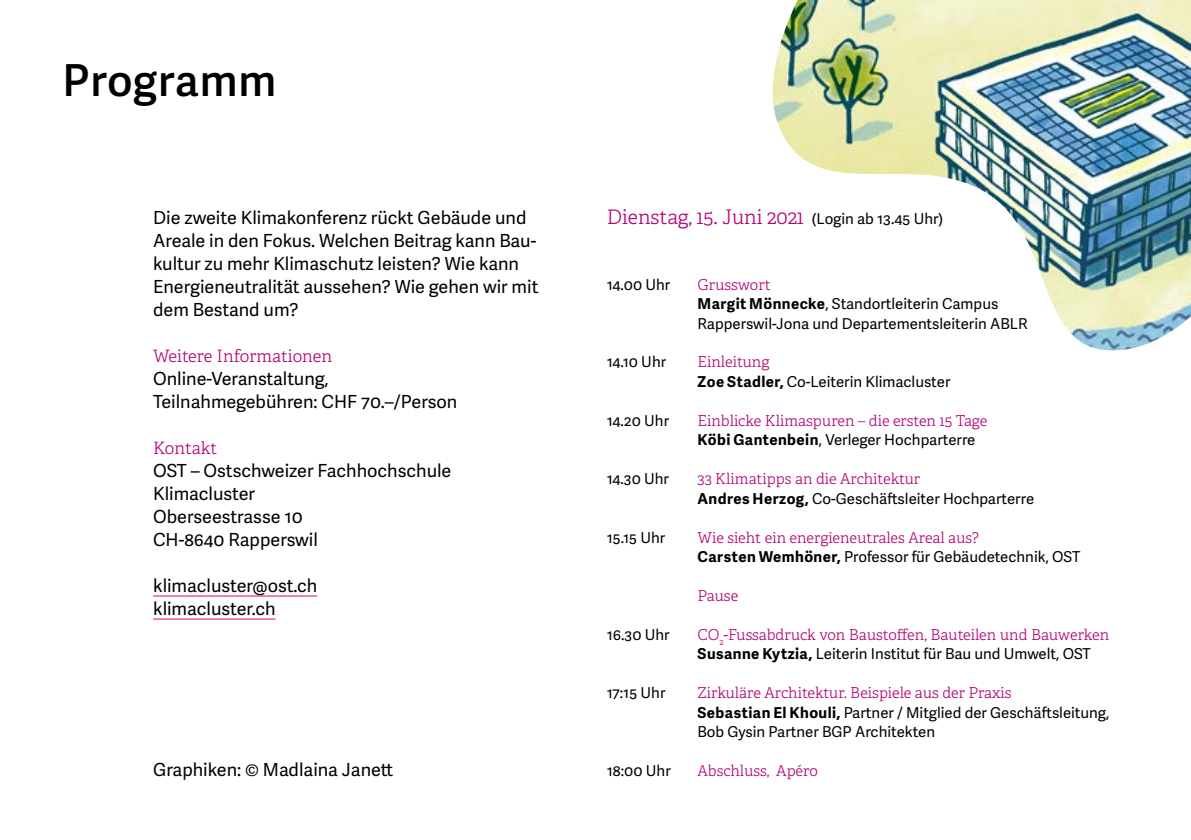
<style>
.page{position:relative;width:1191px;height:840px;background:#fff}
.page>*{position:absolute;margin:0;border:0;box-sizing:border-box;transform-origin:0 0}
.t1{font:600 44px "Adelle Sans";letter-spacing:.02em;color:#000}
.t2{font:20px "Adelle PE Lt";color:#b20776}
.t3{font:18px/23px "Adelle Sans";color:#000}
.t4{font:17px "Adelle PE Lt";color:#b20776}
.t5{font:15px/19.4px "Adelle Sans";color:#000}
.t6{font:15px "Adelle PE Lt";color:#b20776}
.s1{font-family:"Adelle Sans";font-size:15px;color:#000}
.s2{font-weight:700}
</style>
<div class="page">
<hr style="left:153px;top:595px;width:164px;height:1px;background:#e50071">
<hr style="left:153px;top:618px;width:122px;height:1px;background:#e50071">
<img style="left:772px;top:0;width:419px;height:351px">
<h1 class="t1" style="left:62px;top:48px;width:215px">Programm</h1>
<p class="t3" style="left:153px;top:205px;width:387px">Die zweite Klimakonferenz rückt Gebäude und Areale in den Fokus. Welchen Beitrag kann Bau&shy;kultur zu mehr Klimaschutz leisten? Wie kann Energieneutralität aussehen? Wie gehen wir mit dem Bestand um?</p>
<p class="t4" style="left:153px;top:343px;width:181px">Weitere Informationen</p>
<p class="t3" style="left:153px;top:366px;width:306px">Online-Veranstaltung,<br>Teilnahmegebühren: CHF 70.–/Person</p>
<p class="t4" style="left:153px;top:435px;width:66px">Kontakt</p>
<p class="t3" style="left:153px;top:458px;width:300px">OST – Ostschweizer Fachhochschule<br>Klimacluster<br>Oberseestrasse 10<br>CH-8640 Rapperswil</p>
<p class="t3" style="left:153px;top:573px;width:166px">klimacluster@ost.ch klimacluster.ch</p>
<h2 class="t2" style="left:607px;top:202px;width:338px">Dienstag, 15. Juni 2021 <span class="s1">(Login ab 13.45 Uhr)</span></h2>
<p class="t5" style="left:607px;top:274px;width:65px">14.00 Uhr</p>
<p class="t6" style="left:697px;top:273px;width:75px">Grusswort</p>
<p class="t5" style="left:697px;top:293px;width:331px"><span class="s2">Margit Mönnecke</span>, Standortleiterin Campus<br>Rapperswil-Jona und Departementsleiterin ABLR</p>
<p class="t5" style="left:607px;top:352px;width:61px">14.10 Uhr</p>
<p class="t6" style="left:697px;top:351px;width:73px">Einleitung</p>
<p class="t5" style="left:697px;top:371px;width:254px"><span class="s2">Zoe Stadler,</span> Co-Leiterin Klimacluster</p>
<p class="t5" style="left:607px;top:410px;width:64px">14.20 Uhr</p>
<p class="t6" style="left:697px;top:409px;width:291px">Einblicke Klimaspuren – die ersten 15 Tage</p>
<p class="t5" style="left:697px;top:429px;width:279px"><span class="s2">Köbi Gantenbein</span>, Verleger Hochparterre</p>
<p class="t5" style="left:607px;top:468px;width:64px">14.30 Uhr</p>
<p class="t6" style="left:697px;top:468px;width:224px">33 Klimatipps an die Architektur</p>
<p class="t5" style="left:697px;top:488px;width:338px"><span class="s2">Andres Herzog,</span> Co-Geschäftsleiter Hochparterre</p>
<p class="t5" style="left:607px;top:527px;width:60px">15.15 Uhr</p>
<p class="t6" style="left:697px;top:526px;width:283px">Wie sieht ein energieneutrales Areal aus?</p>
<p class="t5" style="left:697px;top:546px;width:384px"><span class="s2">Carsten Wemhöner,</span> Professor für Gebäudetechnik, OST</p>
<p class="t6" style="left:697px;top:584px;width:42px">Pause</p>
<p class="t5" style="left:607px;top:624px;width:64px">16.30 Uhr</p>
<p class="t6" style="left:697px;top:623px;width:413px">CO<sub>2</sub>-Fussabdruck von Baustoffen, Bauteilen und Bauwerken</p>
<p class="t5" style="left:697px;top:643px;width:395px"><span class="s2">Susanne Kytzia,</span> Leiterin Institut für Bau und Umwelt, OST</p>
<p class="t5" style="left:607px;top:682px;width:60px">17:15 Uhr</p>
<p class="t6" style="left:697px;top:682px;width:316px">Zirkuläre Architektur. Beispiele aus der Praxis</p>
<p class="t5" style="left:697px;top:702px;width:413px"><span class="s2">Sebastian El Khouli,</span> Partner / Mitglied der Geschäftsleitung,<br>Bob Gysin Partner BGP Architekten</p>
<p class="t3" style="left:153px;top:757px;width:242px">Graphiken: © Madlaina Janett</p>
<p class="t5" style="left:607px;top:760px;width:65px">18:00 Uhr</p>
<p class="t6" style="left:697px;top:759px;width:122px">Abschluss, Apéro</p>
</div>
